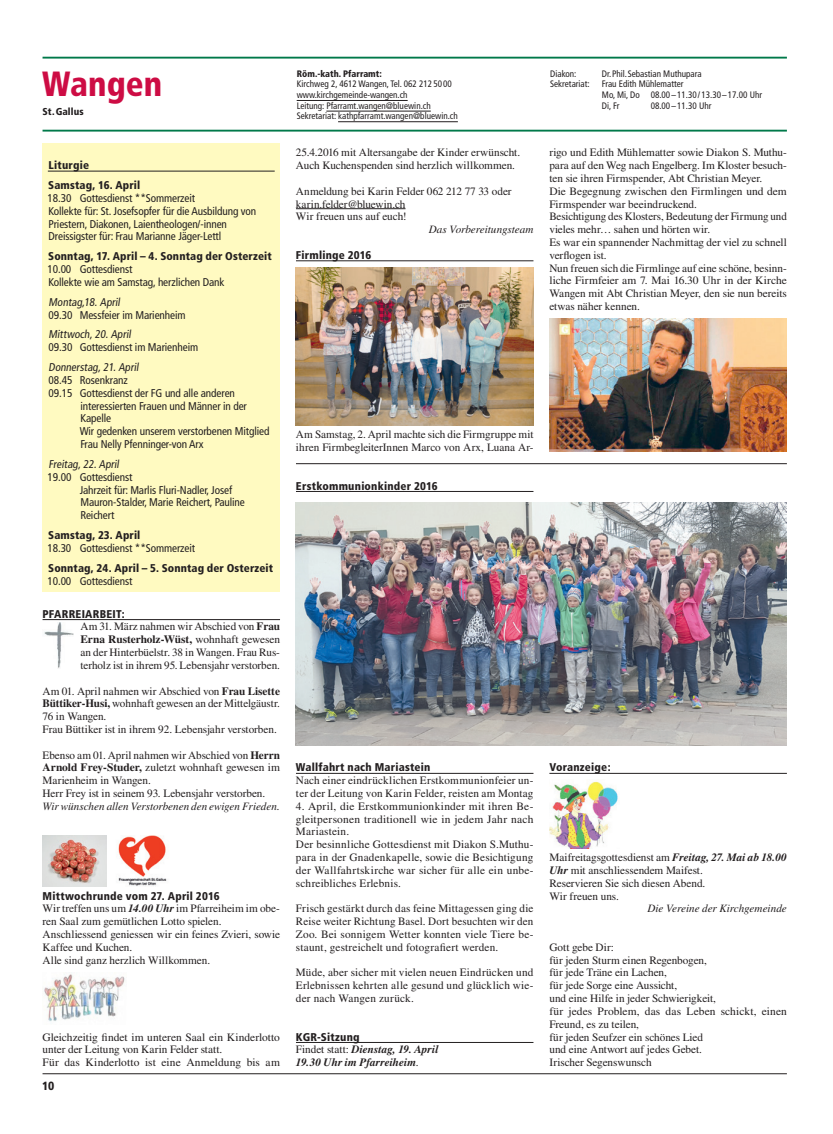
<style>
.page{position:relative;width:833px;height:1134px;background:#fff}
.page>*{position:absolute;margin:0;border:0;box-sizing:border-box;transform-origin:0 0}
.t1{font:900 condensed 35px "Frutiger";color:#cd0c44;scale:.95 1}
.t2{font:900 condensed 11.88px "Frutiger";color:#231f20}
.t3{font:11.25px/12.8px "Times";color:#231f20}
.t4{font:condensed 11.25px/12.9px "Frutiger";letter-spacing:-.01em;color:#231f20}
.t5{font:900 condensed 11.25px/19.9px "Frutiger";letter-spacing:.015em;color:#231f20}
.t6{font:italic 11.25px "Times";letter-spacing:-.005em;color:#231f20}
.t7{font:italic 700 11.25px/12.9px "Times";letter-spacing:.005em;color:#231f20}
.t8{font:900 condensed 10px "Frutiger";letter-spacing:.015em;color:#231f20}
.t9{font:condensed 9.38px/10.6px "Frutiger";color:#231f20}
.t10{font:900 condensed 9.38px "Frutiger";color:#231f20}
.s1{font-weight:700}
.s2{font-weight:700;font-style:italic}
.s3{font-weight:400;font-style:normal}
</style>
<div class="page">
<hr style="left:43px;top:57px;width:744px;height:2px;background:#00794a">
<hr style="left:43px;top:130px;width:744px;height:2px;background:#00794a">
<hr style="left:297px;top:100px;width:111px;height:1px;background:#231f20">
<hr style="left:326px;top:111px;width:105px;height:1px;background:#231f20">
<hr style="left:338px;top:122px;width:120px;height:1px;background:#231f20">
<hr style="left:43px;top:1073px;width:744px;height:1px;background:#231f20">
<div style="left:43px;top:144px;width:237px;height:448px;background:#fffac1"></div>
<hr style="left:48px;top:171px;width:227px;height:1px;background:#231f20">
<hr style="left:43px;top:619px;width:237px;height:1px;background:#231f20">
<img style="left:44px;top:623px;width:29px;height:45px">
<hr style="left:296px;top:208px;width:109px;height:1px;background:#231f20">
<img style="left:43px;top:835px;width:64px;height:52px">
<img style="left:118px;top:835px;width:49px;height:51px">
<img style="left:44px;top:974px;width:81px;height:48px">
<hr style="left:296px;top:261px;width:237px;height:1px;background:#231f20">
<img style="left:549px;top:318px;width:238px;height:133px">
<img style="left:296px;top:267px;width:237px;height:158px">
<hr style="left:296px;top:463px;width:491px;height:1px;background:#231f20">
<hr style="left:296px;top:491px;width:237px;height:1px;background:#231f20">
<img style="left:296px;top:502px;width:491px;height:244px">
<hr style="left:296px;top:773px;width:237px;height:1px;background:#231f20">
<hr style="left:296px;top:1042px;width:237px;height:1px;background:#231f20">
<img style="left:549px;top:781px;width:69px;height:67px">
<hr style="left:549px;top:773px;width:238px;height:1px;background:#231f20">
<h1 class="t1" style="left:42px;top:63px;width:128px">Wangen</h1>
<p class="t8" style="left:43px;top:106px;width:43px">St.Gallus</p>
<p class="t5" style="left:48px;top:155px;width:93px">Liturgie<br>Samstag, 16. April</p>
<p class="t4" style="left:48px;top:192px;width:210px">18.30 Gottesdienst **Sommerzeit<br>Kollekte für: St. Josefsopfer für die Ausbildung von Priestern, Diakonen, Laientheologen/-innen Dreissigster für: Frau Marianne Jäger-Lettl</p>
<p class="t5" style="left:48px;top:246px;width:225px">Sonntag, 17. April – 4. Sonntag der Osterzeit</p>
<p class="t4" style="left:48px;top:263px;width:178px">10.00 Gottesdienst<br>Kollekte wie am Samstag, herzlichen Dank</p>
<p class="t4" style="left:48px;top:296px;width:139px">Montag,18.April<br>09.30 Messfeier im Marienheim</p>
<p class="t4" style="left:48px;top:328px;width:151px">Mittwoch,20.April<br>09.30 Gottesdienst im Marienheim</p>
<p class="t4" style="left:49px;top:361px;width:93px">Donnerstag,21.April</p>
<p class="t4" style="left:49px;top:374px;width:81px">08.45 Rosenkranz</p>
<p class="t4" style="left:49px;top:386px;width:188px">09.15 Gottesdienst der FG und alle anderen</p>
<p class="t4" style="left:80px;top:399px;width:168px">interessierten Frauen und Männer in der</p>
<p class="t4" style="left:80px;top:412px;width:32px">Kapelle</p>
<p class="t4" style="left:80px;top:425px;width:191px">Wir gedenken unserem verstorbenen Mitglied</p>
<p class="t4" style="left:80px;top:438px;width:125px">Frau Nelly Pfenninger-von Arx</p>
<p class="t4" style="left:48px;top:458px;width:74px">Freitag,22.April</p>
<p class="t4" style="left:48px;top:470px;width:86px">19.00 Gottesdienst</p>
<p class="t4" style="left:80px;top:483px;width:154px">Jahrzeit für: Marlis Fluri-Nadler, Josef</p>
<p class="t4" style="left:80px;top:496px;width:166px">Mauron-Stalder, Marie Reichert, Pauline</p>
<p class="t4" style="left:80px;top:509px;width:35px">Reichert</p>
<p class="t5" style="left:48px;top:525px;width:94px">Samstag, 23. April</p>
<p class="t4" style="left:48px;top:542px;width:149px">18.30 Gottesdienst **Sommerzeit</p>
<p class="t5" style="left:48px;top:558px;width:226px">Sonntag, 24. April – 5. Sonntag der Osterzeit</p>
<p class="t4" style="left:48px;top:574px;width:86px">10.00 Gottesdienst</p>
<p class="t5" style="left:43px;top:604px;width:84px">PFARREIARBEIT:</p>
<p class="t3" style="left:80px;top:620px;width:201px;text-align:justify">Am 31. März nahmen wir Abschied von <span class="s1">Frau Erna Rusterholz-Wüst,</span> wohnhaft gewesen an der Hinterbüelstr. 38 in Wangen. Frau Rus&shy;terholz ist in ihrem 95. Lebensjahr verstorben.</p>
<p class="t3" style="left:43px;top:684px;width:239px">Am 01. April nahmen wir Abschied von <span class="s1">Frau Lisette Büttiker-Husi,</span> wohnhaft gewesen an der Mittelgäustr.<br>76 in Wangen.<br>Frau Büttiker ist in ihrem 92. Lebensjahr verstorben.</p>
<p class="t3" style="left:43px;top:748px;width:239px">Ebenso am 01. April nahmen wir Abschied von <span class="s1">Herrn Arnold Frey-Studer,</span> zuletzt wohnhaft gewesen im Marienheim in Wangen.<br>Herr Frey ist in seinem 93. Lebensjahr verstorben.</p>
<p class="t6" style="left:43px;top:800px;width:239px">Wir wünschen allen Verstorbenen den ewigen Frieden.</p>
<p class="t5" style="left:43px;top:886px;width:178px">Mittwochrunde vom 27. April 2016</p>
<p class="t3" style="left:43px;top:902px;width:239px">Wir treffen uns um <span class="s2">14.00 Uhr</span> im Pfarreiheim im obe&shy;ren Saal zum gemütlichen Lotto spielen.<br>Anschliessend geniessen wir ein feines Zvieri, sowie Kaffee und Kuchen.<br>Alle sind ganz herzlich Willkommen.</p>
<p class="t3" style="left:43px;top:1030px;width:239px">Gleichzeitig findet im unteren Saal ein Kinderlotto unter der Leitung von Karin Felder statt.<br>Für das Kinderlotto ist eine Anmeldung bis am</p>
<p class="t2" style="left:42px;top:1078px;width:14px">10</p>
<p class="t10" style="left:297px;top:68px;width:86px">Röm.-kath. Pfarramt:</p>
<p class="t9" style="left:297px;top:79px;width:163px">Kirchweg 2, 4612 Wangen, Tel. 062 212 50 00 www.kirchgemeinde-wangen.ch<br>Leitung: Pfarramt.wangen@bluewin.ch Sekretariat: kathpfarramt.wangen@bluewin.ch</p>
<p class="t3" style="left:296px;top:146px;width:226px">25.4.2016 mit Altersangabe der Kinder erwünscht.<br>Auch Kuchenspenden sind herzlich willkommen.</p>
<p class="t3" style="left:296px;top:184px;width:217px">Anmeldung bei Karin Felder 062 212 77 33 oder karin.felder@bluewin.ch<br>Wir freuen uns auf euch!</p>
<p class="t6" style="left:429px;top:223px;width:106px">Das Vorbereitungsteam</p>
<p class="t5" style="left:296px;top:245px;width:77px">Firmlinge 2016</p>
<p class="t9" style="left:550px;top:68px;width:28px">Diakon:</p>
<p class="t9" style="left:602px;top:68px;width:101px">Dr.Phil.Sebastian Muthupara</p>
<p class="t9" style="left:550px;top:79px;width:41px">Sekretariat:</p>
<p class="t9" style="left:602px;top:79px;width:162px">Frau Edith Mühlematter<br>Mo, Mi, Do 08.00–11.30 / 13.30–17.00 Uhr<br>Di, Fr</p>
<p class="t9" style="left:650px;top:100px;width:62px">08.00–11.30 Uhr</p>
<p class="t3" style="left:549px;top:146px;width:239px">rigo und Edith Mühlematter sowie Diakon S. Muthu&shy;para auf den Weg nach Engelberg. Im Kloster besuch&shy;ten sie ihren Firmspender, Abt Christian Meyer.<br>Die Begegnung zwischen den Firmlingen und dem Firmspender war beeindruckend.<br>Besichtigung des Klosters, Bedeutung der Firmung und vieles mehr… sahen und hörten wir.<br>Es war ein spannender Nachmittag der viel zu schnell verflogen ist.<br>Nun freuen sich die Firmlinge auf eine schöne, besinn&shy;liche Firmfeier am 7. Mai 16.30 Uhr in der Kirche Wangen mit Abt Christian Meyer, den sie nun bereits etwas näher kennen.</p>
<p class="t3" style="left:296px;top:428px;width:239px">Am Samstag, 2. April machte sich die Firmgruppe mit ihren FirmbegleiterInnen Marco von Arx, Luana Ar-</p>
<p class="t5" style="left:296px;top:476px;width:143px">Erstkommunionkinder 2016</p>
<p class="t5" style="left:296px;top:757px;width:136px">Wallfahrt nach Mariastein</p>
<p class="t3" style="left:296px;top:774px;width:239px">Nach einer eindrücklichen Erstkommunionfeier un&shy;ter der Leitung von Karin Felder, reisten am Montag</p>
<p class="t3" style="left:296px;top:800px;width:239px">4. April, die Erstkommunionkinder mit ihren Be&shy;gleitpersonen traditionell wie in jedem Jahr nach Mariastein.<br>Der besinnliche Gottesdienst mit Diakon S.Muthu&shy;para in der Gnadenkapelle, sowie die Besichtigung der Wallfahrtskirche war sicher für alle ein unbe&shy;schreibliches Erlebnis.</p>
<p class="t3" style="left:296px;top:902px;width:239px;text-align:justify">Frisch gestärkt durch das feine Mittagessen ging die Reise weiter Richtung Basel. Dort besuchten wir den Zoo. Bei sonnigem Wetter konnten viele Tiere be&shy;staunt, gestreichelt und fotografiert werden.</p>
<p class="t3" style="left:296px;top:966px;width:239px;text-align:justify">Müde, aber sicher mit vielen neuen Eindrücken und Erlebnissen kehrten alle gesund und glücklich wie&shy;der nach Wangen zurück.</p>
<p class="t5" style="left:296px;top:1027px;width:65px">KGR-Sitzung</p>
<p class="t7" style="left:296px;top:1043px;width:144px"><span class="s3">Findet statt:</span> Dienstag, 19. April<br>19.30 Uhr im Pfarreiheim<span class="s3">.</span></p>
<p class="t5" style="left:549px;top:757px;width:63px">Voranzeige:</p>
<p class="t3" style="left:549px;top:851px;width:239px">Maifreitagsgottesdienst am <span class="s2">Freitag, 27. Mai ab 18.00<br>Uhr</span> mit anschliessendem Maifest.<br>Reservieren Sie sich diesen Abend.<br>Wir freuen uns.</p>
<p class="t6" style="left:647px;top:902px;width:141px">Die Vereine der Kirchgemeinde</p>
<p class="t3" style="left:549px;top:940px;width:239px">Gott gebe Dir:<br>für jeden Sturm einen Regenbogen,<br>für jede Träne ein Lachen,<br>für jede Sorge eine Aussicht,<br>und eine Hilfe in jeder Schwierigkeit,<br>für jedes Problem, das das Leben schickt, einen<br>Freund, es zu teilen,<br>für jeden Seufzer ein schönes Lied<br>und eine Antwort auf jedes Gebet.<br>Irischer Segenswunsch</p>
</div>
